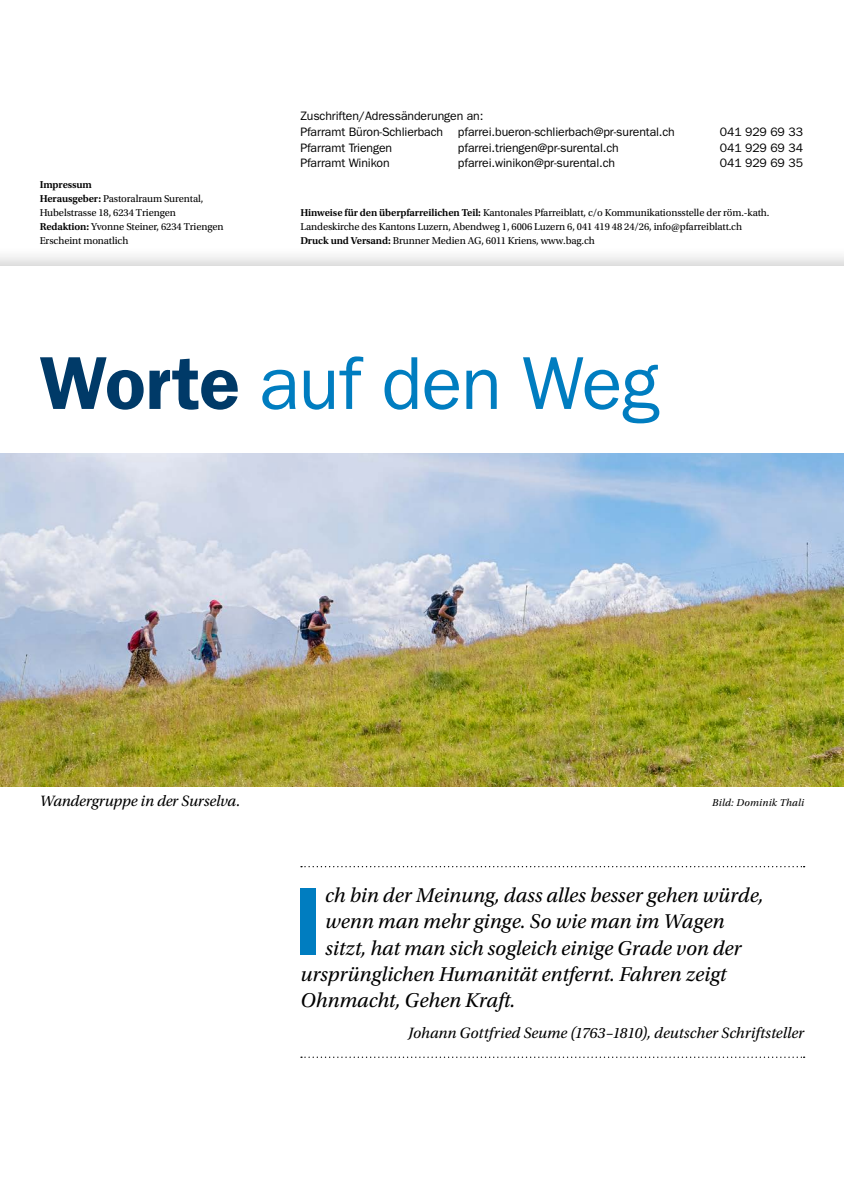
<style>
.page{position:relative;width:844px;height:1191px;background:#fff}
.page>*{position:absolute;margin:0;border:0;box-sizing:border-box;transform-origin:0 0}
.t1{font:600 97.48px "ITC Franklin Gothic Std";color:#007dc0}
.t2{font:75.25px "ITC Franklin Gothic Std";letter-spacing:-.01em;color:#007dc0}
.t3{font:italic 21px "Utopia Std";color:#000}
.t4{font:italic 15.75px "Utopia Std";letter-spacing:-.005em;color:#000}
.t5{font:12.25px/15.8px "ITC Franklin Gothic Std";letter-spacing:-.01em;color:#000}
.t6{font:10.5px/14px "Utopia Std";letter-spacing:-.01em;color:#000}
.t7{font:italic 10.5px "Utopia Std";letter-spacing:.02em;color:#000}
.s1{font-weight:600}
.s2{font-weight:600;color:#003a68}
</style>
<div class="page">
<div style="left:0;top:245px;width:843px;height:946px;background:#000;opacity:.2"></div>
<div style="left:0;top:267px;width:843px;height:924px;background:#fff"></div>
<img style="left:0;top:454px;width:843px;height:332px">
<svg style="left:301px;top:866px;width:503px;height:1px"></svg>
<svg style="left:301px;top:1056px;width:503px;height:2px"></svg>
<p class="t5" style="left:300px;top:108px;width:376px">Zuschriften/Adressänderungen an:<br>Pfarramt Büron-Schlierbach pfarrei.bueron-schlierbach@pr-surental.ch</p>
<p class="t5" style="left:719px;top:124px;width:85px">041 929 69 33</p>
<p class="t6" style="left:40px;top:178px;width:185px"><span class="s1">Impressum<br>Herausgeber:</span> Pastoralraum Surental,<br>Hubelstrasse 18, 6234 Triengen<br><span class="s1">Redaktion:</span> Yvonne Steiner, 6234 Triengen<br>Erscheint monatlich</p>
<p class="t5" style="left:300px;top:140px;width:93px">Pfarramt Triengen</p>
<p class="t5" style="left:458px;top:140px;width:162px">pfarrei.triengen@pr-surental.ch</p>
<p class="t5" style="left:719px;top:140px;width:85px">041 929 69 34</p>
<p class="t5" style="left:300px;top:155px;width:91px">Pfarramt Winikon</p>
<p class="t5" style="left:458px;top:155px;width:159px">pfarrei.winikon@pr-surental.ch</p>
<p class="t5" style="left:719px;top:155px;width:85px">041 929 69 35</p>
<p class="t6" style="left:300px;top:206px;width:470px"><span class="s1">Hinweise für den überpfarreilichen Teil:</span> Kantonales Pfarreiblatt, c/o Kommunikationsstelle der röm.-kath.<br>Landeskirche des Kantons Luzern, Abendweg 1, 6006 Luzern 6, 041 419 48 24/26, info@pfarreiblatt.ch<br><span class="s1">Druck und Versand:</span> Brunner Medien AG, 6011 Kriens, www.bag.ch</p>
<h2 class="t2" style="left:40px;top:340px;width:621px"><span class="s2">Worte</span> auf den Weg</h2>
<h3 class="t4" style="left:40px;top:792px;width:202px">Wandergruppe in der Surselva.</h3>
<p class="t7" style="left:712px;top:797px;width:93px">Bild: Dominik Thali</p>
<h1 class="t1" style="left:294px;top:863px;width:31px">I</h1>
<h3 class="t3" style="left:325px;top:883px;width:440px">ch bin der Meinung, dass alles besser gehen würde,</h3>
<h3 class="t3" style="left:325px;top:910px;width:400px">wenn man mehr ginge. So wie man im Wagen</h3>
<h3 class="t3" style="left:325px;top:936px;width:418px">sitzt, hat man sich sogleich einige Grade von der</h3>
<h3 class="t3" style="left:300px;top:962px;width:427px">ursprünglichen Humanität entfernt. Fahren zeigt</h3>
<h3 class="t3" style="left:300px;top:988px;width:216px">Ohnmacht, Gehen Kraft.</h3>
<h3 class="t4" style="left:408px;top:1024px;width:397px">Johann Gottfried Seume (1763–1810), deutscher Schriftsteller</h3>
</div>
